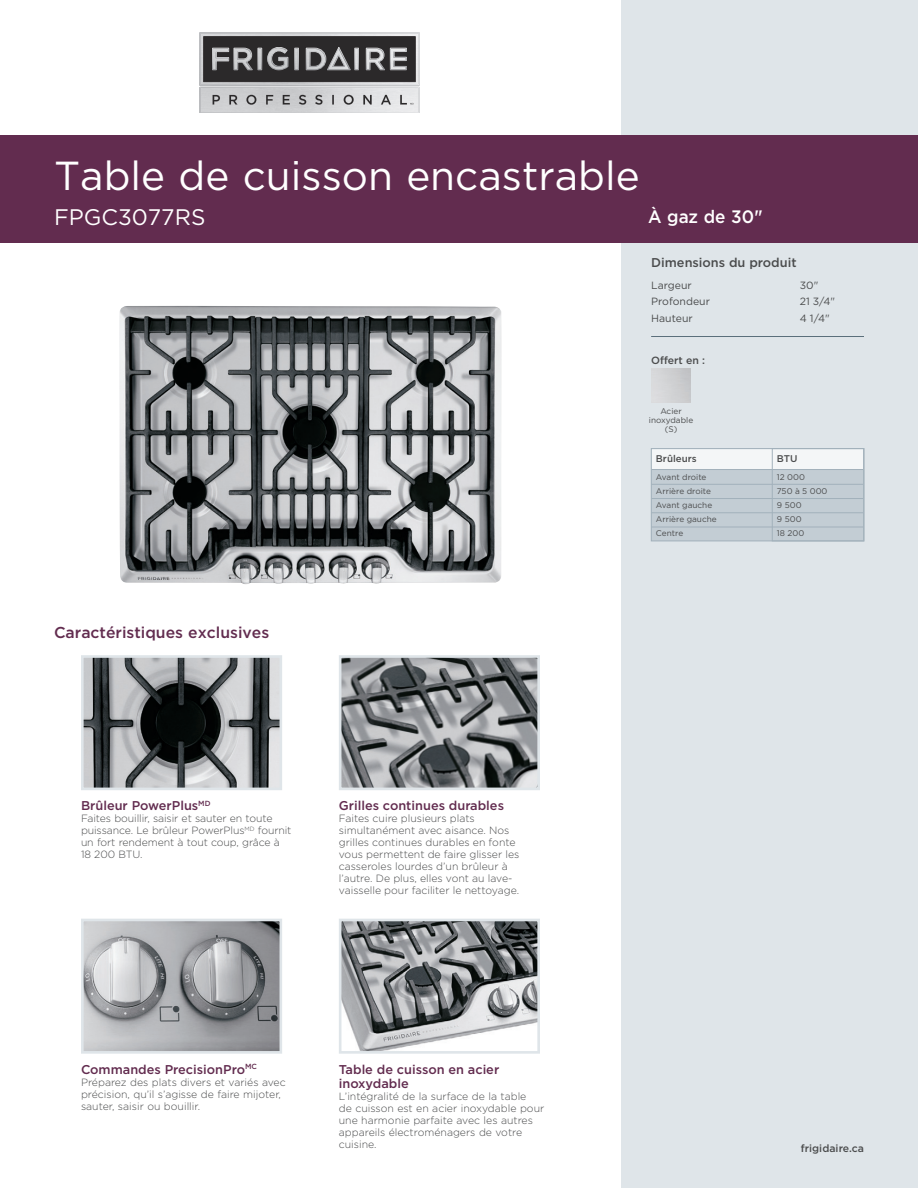
<style>
.page{position:relative;width:918px;height:1188px;background:#fff}
.page>*{position:absolute;margin:0;border:0;box-sizing:border-box;transform-origin:0 0}
.t1{font:40.5px "Gotham";color:#fff}
.t2{font:22.5px "Gotham";color:#fff}
.t3{font:500 18px "Gotham";color:#fff;scale:.95 1}
.t4{font:500 15.75px "Gotham";color:#622c4f}
.t5{font:500 12.75px/14.2px "Gotham";color:#622c4f}
.t6{font:500 12.75px "Gotham";color:#4b4c4d}
.t7{font:300 10.5px/12px "Gotham";color:#4b4c4d}
.t8{font:10.5px "Gotham";color:#4b4c4d}
.t9{font:500 10.5px "Gotham";letter-spacing:.005em;color:#4b4c4d}
.t10{font:500 9.75px "Gotham";color:#4b4c4d}
.t11{font:8.25px/14.2px "Gotham";color:#4b4c4d}
</style>
<div class="page">
<div style="left:621px;top:0;width:297px;height:1188px;background:#dfe5e9"></div>
<div style="left:0;top:135px;width:918px;height:108px;background:#622c4f"></div>
<hr style="left:651px;top:336px;width:213px;height:1px;background:#5b6f7b">
<div style="left:200px;top:33px;width:219px;height:52px;border:1px solid #fff"></div>
<svg style="left:200px;top:36px;width:219px;height:77px;background:#818082"></svg>
<div style="left:651px;top:449px;width:213px;height:92px;background:#c3cdd4"></div>
<div style="left:651px;top:449px;width:212px;height:21px;background:#f4f6f7"></div>
<hr style="left:651px;top:469px;width:212px;height:1px;background:#a2b1bb">
<hr style="left:651px;top:484px;width:212px;height:1px;background:#a2b1bb">
<hr style="left:651px;top:498px;width:212px;height:1px;background:#a2b1bb">
<hr style="left:651px;top:513px;width:212px;height:1px;background:#a2b1bb">
<hr style="left:651px;top:527px;width:212px;height:1px;background:#a2b1bb">
<div style="left:651px;top:448px;width:213px;height:93px;border:1px solid #a2b1bb"></div>
<div style="left:772px;top:448px;width:92px;height:93px;border:1px solid #a2b1bb"></div>
<img style="left:343px;top:659px;width:193px;height:127px">
<div style="left:339px;top:655px;width:201px;height:135px;border:3px solid #dfe5e9"></div>
<img style="left:85px;top:659px;width:193px;height:127px">
<div style="left:81px;top:655px;width:201px;height:135px;border:3px solid #dfe5e9"></div>
<img style="left:343px;top:923px;width:193px;height:127px">
<div style="left:339px;top:919px;width:201px;height:135px;border:3px solid #dfe5e9"></div>
<img style="left:85px;top:923px;width:193px;height:127px">
<div style="left:81px;top:919px;width:201px;height:135px;border:3px solid #dfe5e9"></div>
<img style="left:119px;top:306px;width:383px;height:278px">
<h1 class="t1" style="left:54px;top:149px;width:587px">Table de cuisson encastrable</h1>
<h2 class="t2" style="left:54px;top:203px;width:153px">FPGC3077RS</h2>
<h3 class="t3" style="left:648px;top:205px;width:122px">À gaz de 30"</h3>
<p class="t6" style="left:651px;top:254px;width:147px">Dimensions du produit</p>
<p class="t8" style="left:651px;top:278px;width:42px">Largeur</p>
<p class="t8" style="left:800px;top:278px;width:20px">30"</p>
<p class="t8" style="left:651px;top:295px;width:60px">Profondeur</p>
<p class="t8" style="left:800px;top:295px;width:37px">21 3/4"</p>
<p class="t8" style="left:651px;top:312px;width:43px">Hauteur</p>
<p class="t8" style="left:800px;top:312px;width:31px">4 1/4"</p>
<p class="t9" style="left:651px;top:353px;width:55px">Offert en :</p>
<p class="t11" style="left:649px;top:406px;width:46px;line-height:9px;text-align:center">Acier inoxydable (S)</p>
<p class="t10" style="left:656px;top:452px;width:42px">Brûleurs</p>
<p class="t11" style="left:656px;top:469px;width:62px">Avant droite<br>Arrière droite<br>Avant gauche<br>Arrière gauche<br>Centre</p>
<p class="t10" style="left:777px;top:452px;width:22px">BTU</p>
<p class="t11" style="left:777px;top:469px;width:52px">12 000<br>750 à 5 000<br>9 500<br>9 500<br>18 200</p>
<h3 class="t4" style="left:54px;top:622px;width:217px">Caractéristiques exclusives</h3>
<p class="t5" style="left:81px;top:798px;width:131px">Brûleur PowerPlus<sup>MD</sup></p>
<p class="t7" style="left:81px;top:812px;width:212px">Faites bouillir, saisir et sauter en toute puissance. Le brûleur PowerPlus<sup>MD</sup> fournit un fort rendement à tout coup, grâce à 18 200 BTU.</p>
<p class="t5" style="left:339px;top:798px;width:167px">Grilles continues durables</p>
<p class="t7" style="left:339px;top:812px;width:182px">Faites cuire plusieurs plats simultanément avec aisance. Nos grilles continues durables en fonte vous permettent de faire glisser les casseroles lourdes d’un brûleur à l’autre. De plus, elles vont au lave&shy;vaisselle pour faciliter le nettoyage.</p>
<p class="t5" style="left:81px;top:1062px;width:178px">Commandes PrecisionPro<sup>MC</sup></p>
<p class="t7" style="left:81px;top:1076px;width:206px">Préparez des plats divers et variés avec précision, qu’il s’agisse de faire mijoter, sauter, saisir ou bouillir.</p>
<p class="t5" style="left:339px;top:1062px;width:162px">Table de cuisson en acier inoxydable</p>
<p class="t7" style="left:339px;top:1090px;width:207px">L’intégralité de la surface de la table<br>de cuisson est en acier inoxydable pour une harmonie parfaite avec les autres appareils électroménagers de votre cuisine.</p>
<p class="t9" style="left:801px;top:1141px;width:65px">frigidaire.ca</p>
</div>
